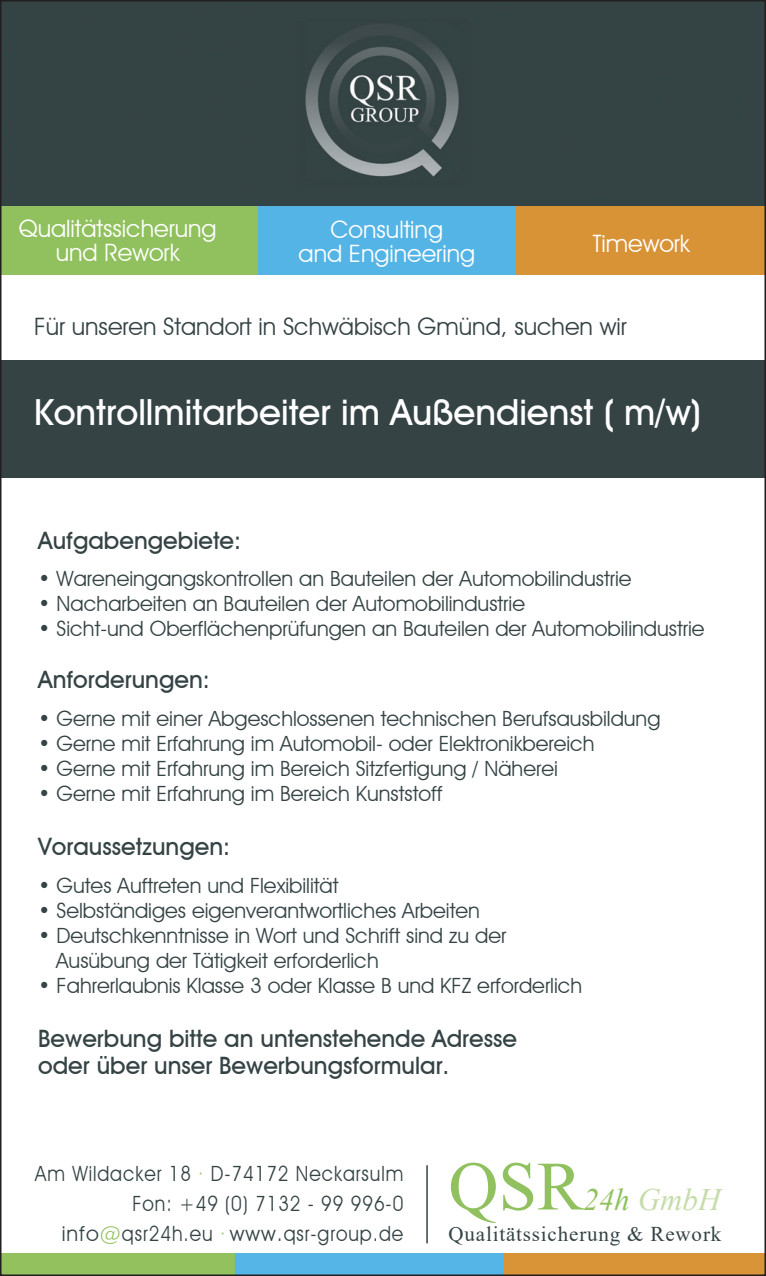
<style>
.page{position:relative;width:766px;height:1276px;background:#fff}
.page>*{position:absolute;margin:0;border:0;box-sizing:border-box;transform-origin:0 0}
.t1{font:69.3px "Times New Roman";color:#91c15e}
.t2{font:500 36px "Avant Garde IT Cby BT";color:#fff}
.t3{font:italic 31.2px "Times New Roman";color:#c6dcaa}
.t4{font:500 24px "Avant Garde IT Cby BT";color:#354345}
.t5{font:24px "Avant Garde IT Cby BT";color:#fff}
.t6{font:24px "Avant Garde IT Cby BT";color:#354345}
.t7{font:21px "Avant Garde IT Cby BT";color:#354345}
.t8{font:21px/30px "Avant Garde IT Cby BT";letter-spacing:.05em;color:#354345;text-align:right;scale:.9 1}
.t9{font:21px "Avant Garde IT Cby BT";letter-spacing:.05em;color:#354345}
.t10{font:21px "Times New Roman";letter-spacing:.04em;color:#354345}
.s1{color:#91c15e}
</style>
<div class="page">
<div style="left:3px;top:3px;width:759px;height:203px;background:#344343"></div>
<div style="left:0;top:206px;width:258px;height:69px;background:#91c15e"></div>
<div style="left:258px;top:206px;width:258px;height:69px;background:#54b4e5"></div>
<div style="left:516px;top:206px;width:249px;height:69px;background:#d89337"></div>
<hr style="left:426px;top:1165px;width:1px;height:78px;background:#354345">
<img style="left:3px;top:1254px;width:759px;height:19px">
<div style="left:0;top:360px;width:765px;height:118px;background:#354345"></div>
<p class="t5" style="left:19px;top:214px;width:199px">Qualitätssicherung</p>
<p class="t5" style="left:56px;top:238px;width:125px">und Rework</p>
<p class="t5" style="left:330px;top:215px;width:114px">Consulting</p>
<p class="t5" style="left:298px;top:239px;width:178px">and Engineering</p>
<p class="t5" style="left:592px;top:228px;width:99px">Timework</p>
<p class="t6" style="left:34px;top:312px;width:594px">Für unseren Standort in Schwäbisch Gmünd, suchen wir</p>
<p class="t2" style="left:34px;top:390px;width:668px">Kontrollmitarbeiter im Außendienst ( m/w)</p>
<p class="t4" style="left:38px;top:525px;width:204px">Aufgabengebiete:</p>
<p class="t7" style="left:38px;top:565px;width:594px">• Wareneingangskontrollen an Bauteilen der Automobilindustrie</p>
<p class="t7" style="left:38px;top:591px;width:488px">• Nacharbeiten an Bauteilen der Automobilindustrie</p>
<p class="t7" style="left:38px;top:616px;width:667px">• Sicht-und Oberflächenprüfungen an Bauteilen der Automobilindustrie</p>
<p class="t4" style="left:38px;top:665px;width:173px">Anforderungen:</p>
<p class="t7" style="left:38px;top:705px;width:623px">• Gerne mit einer Abgeschlossenen technischen Berufsausbildung</p>
<p class="t7" style="left:38px;top:730px;width:557px">• Gerne mit Erfahrung im Automobil- oder Elektronikbereich</p>
<p class="t7" style="left:38px;top:756px;width:521px">• Gerne mit Erfahrung im Bereich Sitzfertigung / Näherei</p>
<p class="t7" style="left:38px;top:781px;width:406px">• Gerne mit Erfahrung im Bereich Kunststoff</p>
<p class="t4" style="left:38px;top:832px;width:193px">Voraussetzungen:</p>
<p class="t7" style="left:38px;top:872px;width:302px">• Gutes Auftreten und Flexibilität</p>
<p class="t7" style="left:38px;top:897px;width:443px">• Selbständiges eigenverantwortliches Arbeiten</p>
<p class="t7" style="left:38px;top:922px;width:469px">• Deutschkenntnisse in Wort und Schrift sind zu der</p>
<p class="t7" style="left:56px;top:948px;width:324px">Ausübung der Tätigkeit erforderlich</p>
<p class="t7" style="left:38px;top:973px;width:545px">• Fahrerlaubnis Klasse 3 oder Klasse B und KFZ erforderlich</p>
<p class="t4" style="left:38px;top:1024px;width:480px">Bewerbung bitte an untenstehende Adresse</p>
<p class="t4" style="left:38px;top:1051px;width:412px">oder über unser Bewerbungsformular.</p>
<p class="t8" style="left:35px;top:1158px;width:410px">Am Wildacker 18 <span class="s1">·</span> D-74172 Neckarsulm<br>Fon: +49 (0) 7132 - 99 996-0</p>
<p class="t9" style="left:62px;top:1221px;width:343px">info<span class="s1">@</span>qsr24h.eu <span class="s1">·</span> www.qsr-group.de</p>
<p class="t1" style="left:448px;top:1137px;width:136px">QSR</p>
<p class="t3" style="left:583px;top:1177px;width:139px"><span class="s1">24h</span> GmbH</p>
<p class="t10" style="left:448px;top:1219px;width:274px">Qualitätssicherung &amp; Rework</p>
</div>
